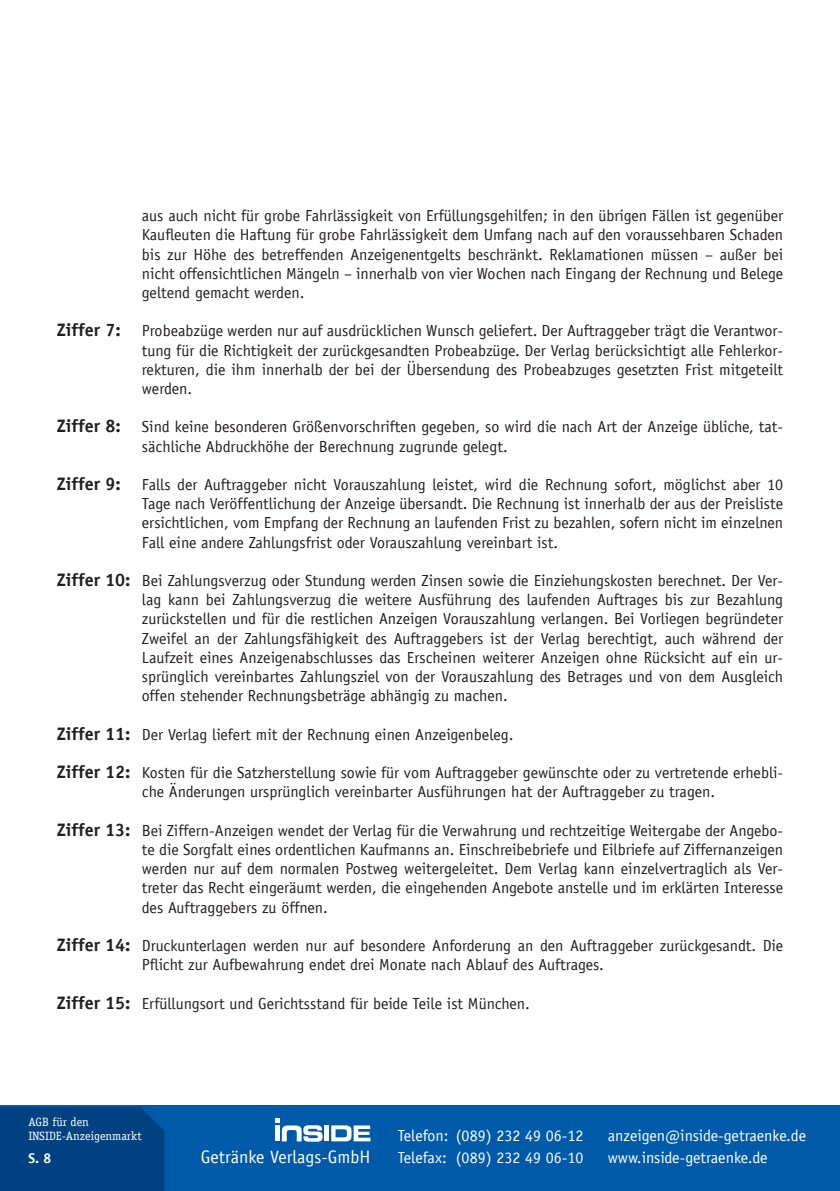
<style>
.page{position:relative;width:840px;height:1191px;background:#fff}
.page>*{position:absolute;margin:0;border:0;box-sizing:border-box;transform-origin:0 0}
.t1{font:700 18px/38.4px "Officina Sans LT";color:#231f20}
.t2{font:18px "Officina Sans LT";color:#fff}
.t3{font:16px/19.2px "Officina Sans LT";color:#231f20;text-align:justify}
.t4{font:16px/21.6px "Officina Sans LT";color:#fff}
.t5{font:700 14px "Officina Sans LT";color:#fff}
.t6{font:12px/14.4px "Officina Serif LT";color:#fff}
</style>
<div class="page">
<div style="left:0;top:1106px;width:839px;height:85px;background:#005aaa"></div>
<div style="left:0;top:1107px;width:164px;height:84px;background:#004181"></div>
<svg style="left:275px;top:1118px;width:47px;height:23px"></svg>
<div style="left:324px;top:1125px;width:5px;height:16px;background:#fff"></div>
<svg style="left:331px;top:1125px;width:39px;height:16px"></svg>
<p class="t1" style="left:57px;top:311px;width:65px">Ziffer 7:</p>
<p class="t1" style="left:57px;top:407px;width:65px">Ziffer 8:</p>
<p class="t1" style="left:57px;top:464px;width:65px">Ziffer 9:</p>
<p class="t1" style="left:57px;top:560px;width:75px">Ziffer 10:</p>
<p class="t1" style="left:57px;top:714px;width:75px">Ziffer 11:<br>Ziffer 12:</p>
<p class="t1" style="left:57px;top:810px;width:75px">Ziffer 13:</p>
<p class="t1" style="left:57px;top:925px;width:75px">Ziffer 14:</p>
<p class="t1" style="left:57px;top:983px;width:75px">Ziffer 15:</p>
<p class="t3" style="left:142px;top:206px;width:642px">aus auch nicht für grobe Fahrlässigkeit von Erfüllungsgehilfen; in den übrigen Fällen ist gegenüber Kaufleuten die Haftung für grobe Fahrlässigkeit dem Umfang nach auf den voraussehbaren Schaden bis zur Höhe des betreffenden Anzeigenentgelts beschränkt. Reklamationen müssen – außer bei nicht offensichtlichen Mängeln – innerhalb von vier Wochen nach Eingang der Rechnung und Belege geltend gemacht werden.</p>
<p class="t3" style="left:142px;top:321px;width:642px">Probeabzüge werden nur auf ausdrücklichen Wunsch geliefert. Der Auftraggeber trägt die Verantwor&shy;tung für die Richtigkeit der zurückgesandten Probeabzüge. Der Verlag berücksichtigt alle Fehlerkor&shy;rekturen, die ihm innerhalb der bei der Übersendung des Probeabzuges gesetzten Frist mitgeteilt werden.</p>
<p class="t3" style="left:142px;top:417px;width:642px">Sind keine besonderen Größenvorschriften gegeben, so wird die nach Art der Anzeige übliche, tat&shy;sächliche Abdruckhöhe der Berechnung zugrunde gelegt.</p>
<p class="t3" style="left:142px;top:475px;width:642px">Falls der Auftraggeber nicht Vorauszahlung leistet, wird die Rechnung sofort, möglichst aber 10<br>Tage nach Veröffentlichung der Anzeige übersandt. Die Rechnung ist innerhalb der aus der Preisliste ersichtlichen, vom Empfang der Rechnung an laufenden Frist zu bezahlen, sofern nicht im einzelnen Fall eine andere Zahlungsfrist oder Vorauszahlung vereinbart ist.</p>
<p class="t3" style="left:142px;top:571px;width:642px">Bei Zahlungsverzug oder Stundung werden Zinsen sowie die Einziehungskosten berechnet. Der Ver&shy;lag kann bei Zahlungsverzug die weitere Ausführung des laufenden Auftrages bis zur Bezahlung zurückstellen und für die restlichen Anzeigen Vorauszahlung verlangen. Bei Vorliegen begründeter Zweifel an der Zahlungsfähigkeit des Auftraggebers ist der Verlag berechtigt, auch während der Laufzeit eines Anzeigenabschlusses das Erscheinen weiterer Anzeigen ohne Rücksicht auf ein ur&shy;sprünglich vereinbartes Zahlungsziel von der Vorauszahlung des Betrages und von dem Ausgleich offen stehender Rechnungsbeträge abhängig zu machen.</p>
<p class="t3" style="left:142px;top:724px;width:373px">Der Verlag liefert mit der Rechnung einen Anzeigenbeleg.</p>
<p class="t3" style="left:142px;top:763px;width:642px">Kosten für die Satzherstellung sowie für vom Auftraggeber gewünschte oder zu vertretende erhebli&shy;che Änderungen ursprünglich vereinbarter Ausführungen hat der Auftraggeber zu tragen.</p>
<p class="t3" style="left:142px;top:820px;width:642px">Bei Ziffern-Anzeigen wendet der Verlag für die Verwahrung und rechtzeitige Weitergabe der Angebo&shy;te die Sorgfalt eines ordentlichen Kaufmanns an. Einschreibebriefe und Eilbriefe auf Ziffernanzeigen werden nur auf dem normalen Postweg weitergeleitet. Dem Verlag kann einzelvertraglich als Ver&shy;treter das Recht eingeräumt werden, die eingehenden Angebote anstelle und im erklärten Interesse des Auftraggebers zu öffnen.</p>
<p class="t3" style="left:142px;top:936px;width:642px">Druckunterlagen werden nur auf besondere Anforderung an den Auftraggeber zurückgesandt. Die<br>Pflicht zur Aufbewahrung endet drei Monate nach Ablauf des Auftrages.</p>
<p class="t3" style="left:142px;top:993px;width:389px">Erfüllungsort und Gerichtsstand für beide Teile ist München.</p>
<p class="t6" style="left:28px;top:1114px;width:115px">AGB für den<br>INSIDE-Anzeigenmarkt</p>
<p class="t5" style="left:28px;top:1149px;width:24px">S. 8</p>
<p class="t4" style="left:397px;top:1124px;width:187px">Telefon: (089) 232 49 06-12</p>
<p class="t2" style="left:201px;top:1146px;width:171px">Getränke Verlags-GmbH</p>
<p class="t4" style="left:397px;top:1146px;width:187px">Telefax: (089) 232 49 06-10</p>
<p class="t4" style="left:607px;top:1124px;width:200px">anzeigen@inside-getraenke.de www.inside-getraenke.de</p>
</div>
